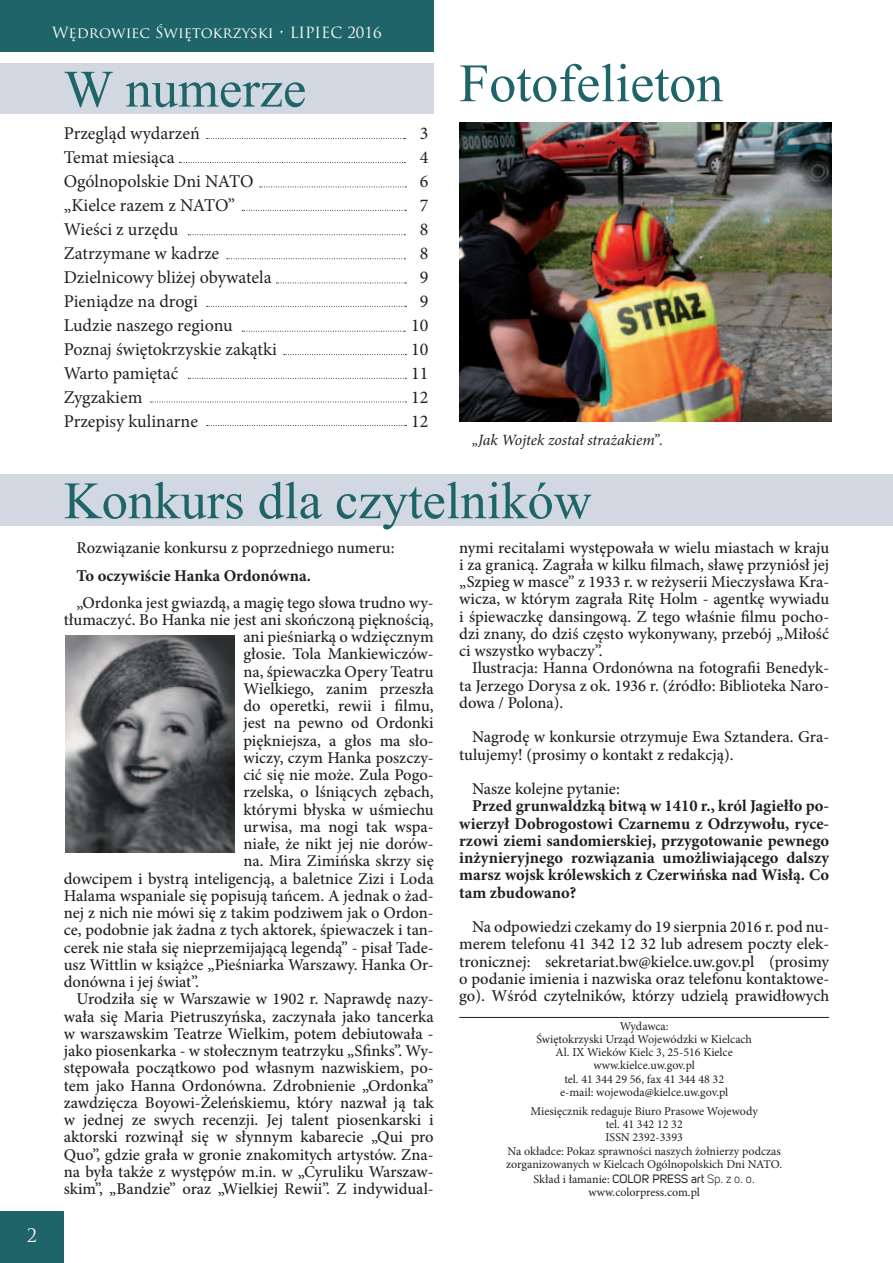
<style>
.page{position:relative;width:893px;height:1263px;background:#fff}
.page>*{position:absolute;margin:0;border:0;box-sizing:border-box;transform-origin:0 0}
.t1{font:54px "Times New Roman";color:#1e6468}
.t2{font:52.5px "Times New Roman";color:#1e6468}
.t3{font:18px "Minion Pro";color:#231f20}
.t4{font:18px "Trajan Pro";color:#fff}
.t5{font:500 16.5px/17.2px "Minion Pro";color:#231f20;text-align:justify}
.t6{font:700 16.5px/17.2px "Minion Pro";color:#231f20;text-align:justify}
.t7{font:italic 15.75px "Minion Pro";letter-spacing:-.01em;color:#231f20}
.t8{font:15px "Trajan Pro";color:#fff}
.t9{font:12px/13.2px "Minion Pro";color:#231f20;text-align:center}
.s1{font-family:"Uni Sans Regular"}
.s2{font-family:"Uni Sans Book"}
</style>
<div class="page">
<div style="left:0;top:0;width:434px;height:51px;background:#1e6468"></div>
<div style="left:0;top:1212px;width:64px;height:51px;background:#1e6468"></div>
<div style="left:0;top:474px;width:893px;height:51px;background:#d1d8e1"></div>
<div style="left:0;top:63px;width:434px;height:51px;background:#d1d8e1"></div>
<hr style="left:459px;top:1017px;width:370px;height:1px;background:#231f20">
<svg style="left:207px;top:138px;width:198px;height:1px"></svg>
<svg style="left:179px;top:162px;width:226px;height:1px"></svg>
<svg style="left:188px;top:234px;width:217px;height:1px"></svg>
<svg style="left:227px;top:258px;width:178px;height:1px"></svg>
<svg style="left:207px;top:306px;width:199px;height:1px"></svg>
<svg style="left:276px;top:283px;width:130px;height:1px"></svg>
<svg style="left:242px;top:331px;width:163px;height:1px"></svg>
<svg style="left:284px;top:354px;width:122px;height:1px"></svg>
<svg style="left:188px;top:378px;width:218px;height:1px"></svg>
<svg style="left:150px;top:402px;width:256px;height:1px"></svg>
<svg style="left:207px;top:425px;width:199px;height:1px"></svg>
<svg style="left:242px;top:210px;width:164px;height:1px"></svg>
<svg style="left:260px;top:187px;width:146px;height:1px"></svg>
<img style="left:65px;top:636px;width:170px;height:216px">
<img style="left:459px;top:122px;width:372px;height:300px">
<p class="t4" style="left:27px;top:1224px;width:12px">2</p>
<p class="t8" style="left:52px;top:23px;width:331px">Wędrowiec Świętokrzyski • LIPIEC 2016</p>
<h2 class="t2" style="left:64px;top:54px;width:244px">W numerze</h2>
<h1 class="t1" style="left:459px;top:47px;width:266px">Fotofelieton</h1>
<p class="t3" style="left:64px;top:121px;width:138px">Przegląd wydarzeń</p>
<p class="t3" style="left:420px;top:121px;width:10px">3</p>
<p class="t3" style="left:64px;top:145px;width:112px">Temat miesiąca</p>
<p class="t3" style="left:420px;top:145px;width:10px">4</p>
<p class="t3" style="left:64px;top:169px;width:191px">Ogólnopolskie Dni NATO</p>
<p class="t3" style="left:420px;top:169px;width:10px">6</p>
<p class="t3" style="left:64px;top:193px;width:173px">„Kielce razem z NATO”</p>
<p class="t3" style="left:420px;top:193px;width:10px">7</p>
<p class="t3" style="left:64px;top:217px;width:116px">Wieści z urzędu</p>
<p class="t3" style="left:420px;top:217px;width:10px">8</p>
<p class="t3" style="left:64px;top:241px;width:157px">Zatrzymane w kadrze</p>
<p class="t3" style="left:420px;top:241px;width:10px">8</p>
<p class="t3" style="left:64px;top:265px;width:209px">Dzielnicowy bliżej obywatela</p>
<p class="t3" style="left:420px;top:265px;width:10px">9</p>
<p class="t3" style="left:64px;top:289px;width:136px">Pieniądze na drogi</p>
<p class="t3" style="left:420px;top:289px;width:10px">9</p>
<p class="t3" style="left:64px;top:313px;width:170px">Ludzie naszego regionu</p>
<p class="t3" style="left:411px;top:313px;width:19px">10</p>
<p class="t3" style="left:64px;top:337px;width:215px">Poznaj świętokrzyskie zakątki</p>
<p class="t3" style="left:411px;top:337px;width:19px">10</p>
<p class="t3" style="left:64px;top:361px;width:116px">Warto pamiętać</p>
<p class="t3" style="left:411px;top:361px;width:19px">11</p>
<p class="t3" style="left:64px;top:385px;width:80px">Zygzakiem</p>
<p class="t3" style="left:411px;top:385px;width:19px">12</p>
<p class="t3" style="left:64px;top:409px;width:136px">Przepisy kulinarne</p>
<p class="t3" style="left:411px;top:409px;width:19px">12</p>
<p class="t7" style="left:472px;top:429px;width:193px">„Jak Wojtek został strażakiem”.</p>
<h2 class="t2" style="left:64px;top:465px;width:529px">Konkurs dla czytelników</h2>
<p class="t5" style="left:77px;top:539px;width:319px">Rozwiązanie konkursu z poprzedniego numeru:</p>
<p class="t6" style="left:77px;top:567px;width:236px">To oczywiście Hanka Ordonówna.</p>
<p class="t5" style="left:77px;top:594px;width:359px">„Ordonka jest gwiazdą, a magię tego słowa trudno wy-</p>
<p class="t5" style="left:64px;top:611px;width:371px">tłumaczyć. Bo Hanka nie jest ani skończoną pięknością,</p>
<p class="t5" style="left:243px;top:628px;width:192px">ani pieśniarką o wdzięcznym</p>
<p class="t5" style="left:243px;top:646px;width:192px">głosie. Tola Mankiewiczów-</p>
<p class="t5" style="left:243px;top:663px;width:192px">na, śpiewaczka Opery Teatru</p>
<p class="t5" style="left:243px;top:680px;width:192px">Wielkiego, zanim przeszła</p>
<p class="t5" style="left:243px;top:697px;width:192px">do operetki, rewii i filmu,</p>
<p class="t5" style="left:243px;top:715px;width:192px">jest na pewno od Ordonki</p>
<p class="t5" style="left:243px;top:732px;width:192px">piękniejsza, a głos ma sło-</p>
<p class="t5" style="left:243px;top:749px;width:192px">wiczy, czym Hanka poszczy-</p>
<p class="t5" style="left:243px;top:766px;width:192px">cić się nie może. Zula Pogo-</p>
<p class="t5" style="left:243px;top:783px;width:192px">rzelska, o lśniących zębach,</p>
<p class="t5" style="left:243px;top:801px;width:192px">którymi błyska w uśmiechu</p>
<p class="t5" style="left:243px;top:818px;width:192px">urwisa, ma nogi tak wspa-</p>
<p class="t5" style="left:243px;top:835px;width:192px">niałe, że nikt jej nie dorów-</p>
<p class="t5" style="left:243px;top:852px;width:192px">na. Mira Zimińska skrzy się</p>
<p class="t5" style="left:64px;top:870px;width:371px">dowcipem i bystrą inteligencją, a baletnice Zizi i Loda</p>
<p class="t5" style="left:64px;top:887px;width:371px">Halama wspaniale się popisują tańcem. A jednak o żad-</p>
<p class="t5" style="left:64px;top:904px;width:371px">nej z nich nie mówi się z takim podziwem jak o Ordon-</p>
<p class="t5" style="left:64px;top:921px;width:371px">ce, podobnie jak żadna z tych aktorek, śpiewaczek i tan-</p>
<p class="t5" style="left:64px;top:939px;width:371px">cerek nie stała się nieprzemijającą legendą” - pisał Tade-</p>
<p class="t5" style="left:64px;top:956px;width:371px">usz Wittlin w książce „Pieśniarka Warszawy. Hanka Or-</p>
<p class="t5" style="left:64px;top:973px;width:137px">donówna i jej świat”.</p>
<p class="t5" style="left:77px;top:990px;width:359px">Urodziła się w Warszawie w 1902 r. Naprawdę nazy-</p>
<p class="t5" style="left:64px;top:1008px;width:371px">wała się Maria Pietruszyńska, zaczynała jako tancerka</p>
<p class="t5" style="left:64px;top:1025px;width:371px">w warszawskim Teatrze Wielkim, potem debiutowała -</p>
<p class="t5" style="left:64px;top:1042px;width:371px">jako piosenkarka - w stołecznym teatrzyku „Sfinks”. Wy-</p>
<p class="t5" style="left:64px;top:1059px;width:371px">stępowała początkowo pod własnym nazwiskiem, po-</p>
<p class="t5" style="left:64px;top:1077px;width:371px">tem jako Hanna Ordonówna. Zdrobnienie „Ordonka”</p>
<p class="t5" style="left:64px;top:1094px;width:371px">zawdzięcza Boyowi-Żeleńskiemu, który nazwał ją tak</p>
<p class="t5" style="left:64px;top:1111px;width:371px">w jednej ze swych recenzji. Jej talent piosenkarski i</p>
<p class="t5" style="left:64px;top:1128px;width:371px">aktorski rozwinął się w słynnym kabarecie „Qui pro</p>
<p class="t5" style="left:64px;top:1146px;width:371px">Quo”, gdzie grała w gronie znakomitych artystów. Zna-</p>
<p class="t5" style="left:64px;top:1163px;width:371px">na była także z występów m.in. w „Cyruliku Warszaw-</p>
<p class="t5" style="left:64px;top:1180px;width:371px">skim”, „Bandzie” oraz „Wielkiej Rewii”. Z indywidual-</p>
<p class="t5" style="left:459px;top:539px;width:371px">nymi recitalami występowała w wielu miastach w kraju i za granicą. Zagrała w kilku filmach, sławę przyniósł jej „Szpieg w masce” z 1933 r. w reżyserii Mieczysława Kra&shy;wicza, w którym zagrała Ritę Holm - agentkę wywiadu i śpiewaczkę dansingową. Z tego właśnie filmu pocho&shy;dzi znany, do dziś często wykonywany, przebój „Miłość ci wszystko wybaczy”.</p>
<p class="t5" style="left:459px;top:659px;width:371px;text-indent:13px">Ilustracja: Hanna Ordonówna na fotografii Benedyk&shy;ta Jerzego Dorysa z ok. 1936 r. (źródło: Biblioteka Naro&shy;dowa / Polona).</p>
<p class="t5" style="left:459px;top:728px;width:371px;text-indent:13px">Nagrodę w konkursie otrzymuje Ewa Sztandera. Gra&shy;tulujemy! (prosimy o kontakt z redakcją).</p>
<p class="t5" style="left:472px;top:780px;width:149px">Nasze kolejne pytanie:</p>
<p class="t6" style="left:459px;top:797px;width:371px;text-indent:13px">Przed grunwaldzką bitwą w 1410 r., król Jagiełło po&shy;wierzył Dobrogostowi Czarnemu z Odrzywołu, ryce&shy;rzowi ziemi sandomierskiej, przygotowanie pewnego inżynieryjnego rozwiązania umożliwiającego dalszy marsz wojsk królewskich z Czerwińska nad Wisłą. Co tam zbudowano?</p>
<p class="t5" style="left:459px;top:918px;width:371px;text-indent:13px">Na odpowiedzi czekamy do 19 sierpnia 2016 r. pod nu&shy;merem telefonu 41 342 12 32 lub adresem poczty elek&shy;tronicznej: sekretariat.bw@kielce.uw.gov.pl (prosimy o podanie imienia i nazwiska oraz telefonu kontaktowe&shy;go). Wśród czytelników, którzy udzielą prawidłowych</p>
<p class="t9" style="left:536px;top:1019px;width:217px">Wydawca:<br>Świętokrzyski Urząd Wojewódzki w Kielcach<br>Al. IX Wieków Kielc 3, 25-516 Kielce www.kielce.uw.gov.pl<br>tel. 41 344 29 56, fax 41 344 48 32<br>e-mail: wojewoda@kielce.uw.gov.pl</p>
<p class="t9" style="left:506px;top:1104px;width:277px">Miesięcznik redaguje Biuro Prasowe Wojewody<br>tel. 41 342 12 32<br>ISSN 2392-3393<br>Na okładce: Pokaz sprawności naszych żołnierzy podczas zorganizowanych w Kielcach Ogólnopolskich Dni NATO.</p>
<p class="t9" style="left:534px;top:1172px;width:223px">Skład i łamanie: <span class="s1">COLOR PRESS art</span> <span class="s2">Sp. z o. o. </span>www.colorpress.com.pl</p>
</div>
